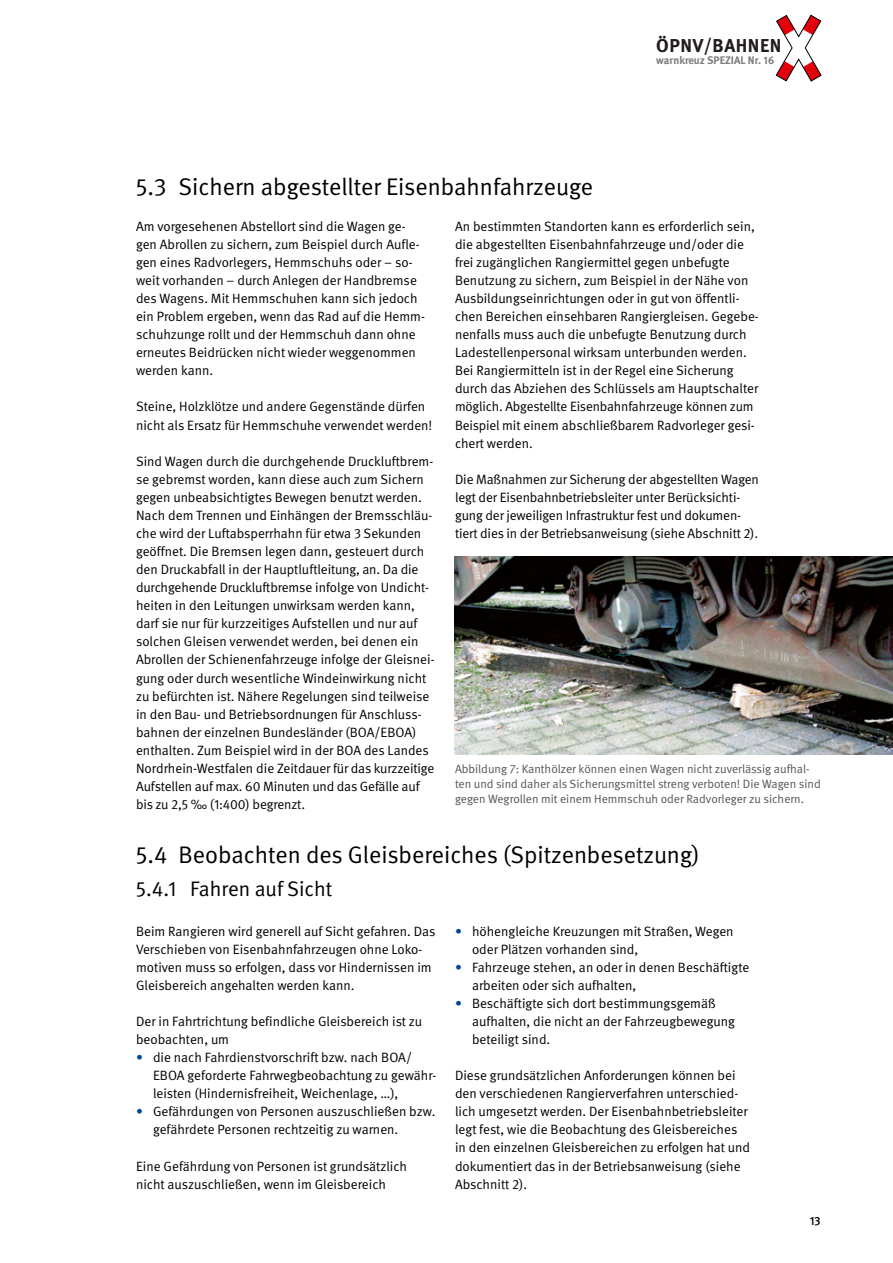
<style>
.page{position:relative;width:893px;height:1263px;background:#fff}
.page>*{position:absolute;margin:0;border:0;box-sizing:border-box;transform-origin:0 0}
.t1{font:24px "DGUV Meta";color:#000}
.t2{font:21px "DGUV Meta";color:#000}
.t3{font:700 18.6px "DGUV Meta";letter-spacing:.03em;color:#231c1c}
.Fließtext{font:13.5px/18px "DGUV Meta";color:#000}
.BU{font:12px/15px "DGUV Meta";color:#565655}
.t4{font:500 12px "DGUV Meta";color:#000}
.t5{font:700 10.95px "DGUV Meta";color:#7d7d7c}
.s1{color:#004893}
</style>
<div class="page">
<svg style="left:775px;top:15px;width:46px;height:67px"></svg>
<img style="left:454px;top:556px;width:439px;height:199px">
<h3 class="t3" style="left:656px;top:35px;width:127px">ÖPNV/BAHNEN</h3>
<p class="t5" style="left:656px;top:54px;width:119px">warnkreuz SPEZIAL Nr. 16</p>
<p class="t1" style="left:136px;top:172px;width:459px">5.3 Sichern abgestellter Eisenbahnfahrzeuge</p>
<p class="Fließtext" style="left:136px;top:217px;width:290px">Am vorgesehenen Abstellort sind die Wagen ge&shy;gen Abrollen zu sichern, zum Beispiel durch Aufle&shy;gen eines Radvorlegers, Hemmschuhs oder – so&shy;weit vorhanden – durch Anlegen der Handbremse des Wagens. Mit Hemmschuhen kann sich jedoch ein Problem ergeben, wenn das Rad auf die Hemm&shy;schuhzunge rollt und der Hemmschuh dann ohne erneutes Beidrücken nicht wieder weggenommen werden kann.</p>
<p class="Fließtext" style="left:136px;top:398px;width:298px">Steine, Holzklötze und andere Gegenstände dürfen nicht als Ersatz für Hemmschuhe verwendet werden!</p>
<p class="Fließtext" style="left:136px;top:452px;width:300px">Sind Wagen durch die durchgehende Druckluftbrem&shy;se gebremst worden, kann diese auch zum Sichern gegen unbeabsichtigtes Bewegen benutzt werden.<br>Nach dem Trennen und Einhängen der Bremsschläu&shy;che wird der Luftabsperrhahn für etwa 3 Sekunden geöffnet. Die Bremsen legen dann, gesteuert durch den Druckabfall in der Hauptluftleitung, an. Da die durchgehende Druckluftbremse infolge von Undicht&shy;heiten in den Leitungen unwirksam werden kann, darf sie nur für kurzzeitiges Aufstellen und nur auf solchen Gleisen verwendet werden, bei denen ein Abrollen der Schienenfahrzeuge infolge der Gleisnei&shy;gung oder durch wesentliche Windeinwirkung nicht zu befürchten ist. Nähere Regelungen sind teilweise in den Bau- und Betriebsordnungen für Anschluss&shy;bahnen der einzelnen Bundesländer (BOA/EBOA) enthalten. Zum Beispiel wird in der BOA des Landes Nordrhein-Westfalen die Zeitdauer für das kurzzeitige Aufstellen auf max. 60 Minuten und das Gefälle auf bis zu 2,5 ‰ (1:400) begrenzt.</p>
<p class="Fließtext" style="left:455px;top:217px;width:305px">An bestimmten Standorten kann es erforderlich sein, die abgestellten Eisenbahnfahrzeuge und/oder die frei zugänglichen Rangiermittel gegen unbefugte Benutzung zu sichern, zum Beispiel in der Nähe von Ausbildungseinrichtungen oder in gut von öffentli&shy;chen Bereichen einsehbaren Rangiergleisen. Gegebe&shy;nenfalls muss auch die unbefugte Benutzung durch Ladestellenpersonal wirksam unterbunden werden.<br>Bei Rangiermitteln ist in der Regel eine Sicherung durch das Abziehen des Schlüssels am Hauptschalter möglich. Abgestellte Eisenbahnfahrzeuge können zum Beispiel mit einem abschließbarem Radvorleger gesi&shy;chert werden.</p>
<p class="Fließtext" style="left:455px;top:470px;width:305px">Die Maßnahmen zur Sicherung der abgestellten Wagen legt der Eisenbahnbetriebsleiter unter Berücksichti&shy;gung der jeweiligen Infrastruktur fest und dokumen&shy;tiert dies in der Betriebsanweisung (siehe Abschnitt 2).</p>
<p class="BU" style="left:455px;top:761px;width:367px">Abbildung 7: Kanthölzer können einen Wagen nicht zuverlässig aufhal&shy;ten und sind daher als Sicherungsmittel streng verboten! Die Wagen sind gegen Wegrollen mit einem Hemmschuh oder Radvorleger zu sichern.</p>
<p class="t1" style="left:136px;top:841px;width:565px">5.4 Beobachten des Gleisbereiches (Spitzenbesetzung)</p>
<p class="t2" style="left:136px;top:877px;width:198px">5.4.1 Fahren auf Sicht</p>
<p class="Fließtext" style="left:136px;top:922px;width:301px">Beim Rangieren wird generell auf Sicht gefahren. Das Verschieben von Eisenbahnfahrzeugen ohne Loko&shy;motiven muss so erfolgen, dass vor Hindernissen im Gleisbereich angehalten werden kann.</p>
<p class="Fließtext" style="left:136px;top:1012px;width:287px">Der in Fahrtrichtung befindliche Gleisbereich ist zu beobachten, um</p>
<p class="Fließtext" style="left:153px;top:1049px;width:285px;text-indent:-17px"><span class="s1">•</span> die nach Fahrdienstvorschrift bzw. nach BOA/<br>EBOA geforderte Fahrwegbeobachtung zu gewähr&shy;leisten (Hindernisfreiheit, Weichenlage, …),</p>
<p class="Fließtext" style="left:153px;top:1103px;width:284px;text-indent:-17px"><span class="s1">•</span> Gefährdungen von Personen auszuschließen bzw. gefährdete Personen rechtzeitig zu warnen.</p>
<p class="Fließtext" style="left:136px;top:1157px;width:272px">Eine Gefährdung von Personen ist grundsätzlich nicht auszuschließen, wenn im Gleisbereich</p>
<p class="Fließtext" style="left:472px;top:922px;width:263px;text-indent:-17px"><span class="s1">•</span> höhengleiche Kreuzungen mit Straßen, Wegen oder Plätzen vorhanden sind,</p>
<p class="Fließtext" style="left:472px;top:958px;width:279px;text-indent:-17px"><span class="s1">•</span> Fahrzeuge stehen, an oder in denen Beschäftigte arbeiten oder sich aufhalten,</p>
<p class="Fließtext" style="left:472px;top:994px;width:264px;text-indent:-17px"><span class="s1">•</span> Beschäftigte sich dort bestimmungsgemäß aufhalten, die nicht an der Fahrzeugbewegung beteiligt sind.</p>
<p class="Fließtext" style="left:455px;top:1067px;width:296px">Diese grundsätzlichen Anforderungen können bei den verschiedenen Rangierverfahren unterschied&shy;lich umgesetzt werden. Der Eisenbahnbetriebsleiter legt fest, wie die Beobachtung des Gleisbereiches in den einzelnen Gleisbereichen zu erfolgen hat und dokumentiert das in der Betriebsanweisung (siehe Abschnitt 2).</p>
<p class="t4" style="left:810px;top:1213px;width:13px">13</p>
</div>
